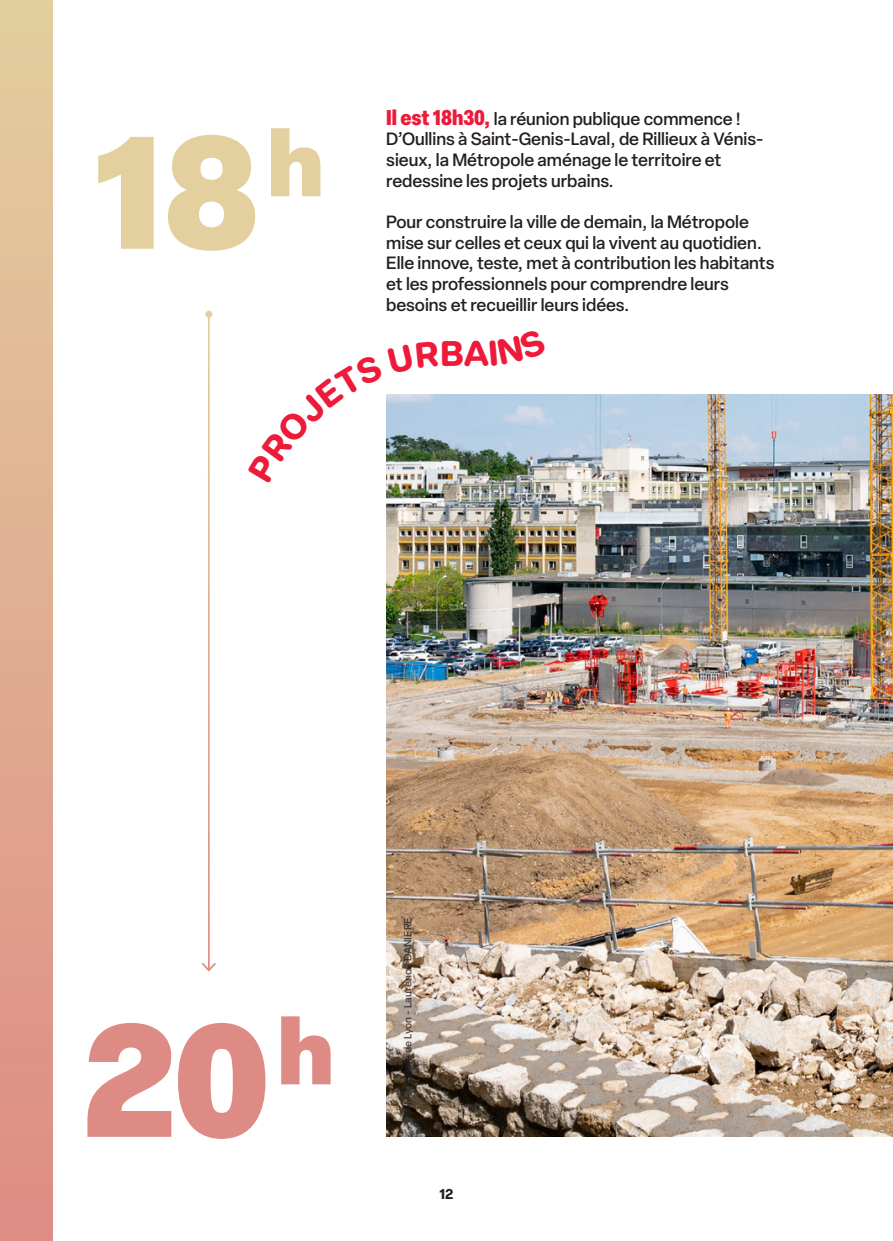
<style>
.page{position:relative;width:893px;height:1241px;background:#fff}
.page>*{position:absolute;margin:0;border:0;box-sizing:border-box;transform-origin:0 0}
.t1{font:900 157.5px "Elza";color:#e3d09e}
.t2{font:900 157.5px "Elza";color:#de8a85}
.t3{font:35px "Elza Round Variable Roman";color:#ed1a3a}
.Texte_courant_copie{font:500 17.5px/20.7px "Elza";color:#231f20}
.Textes_Horaires{font:500 17.5px/20.7px "Elza";color:#231f20}
.t4{font:700 14px "Elza";color:#231f20}
.t5{font:500 10.5px "Elza";letter-spacing:.01em;color:#231f20}
.s1{font-weight:900;font-stretch:condensed;font-size:21px;color:#ed1a3a}
</style>
<div class="page">
<img style="left:386px;top:394px;width:507px;height:742px">
<div style="left:0;top:0;width:52px;height:1240px;background:linear-gradient(to bottom,#e3cf9e,#de8c85)"></div>
<svg style="left:205px;top:310px;width:7px;height:7px"></svg>
<svg style="left:202px;top:960px;width:14px;height:12px"></svg>
<img style="left:386px;top:394px;width:53px;height:89px">
<p class="t1" style="left:94px;top:77px;width:231px">18 <sup>h</sup></p>
<p class="Textes_Horaires" style="left:386px;top:108px;width:379px"><span class="s1">Il est 18h30,</span> la réunion publique commence !<br>D’Oullins à Saint-Genis-Laval, de Rillieux à Vénis&shy;sieux, la Métropole aménage le territoire et redessine les projets urbains.</p>
<p class="Texte_courant_copie" style="left:386px;top:211px;width:390px">Pour construire la ville de demain, la Métropole mise sur celles et ceux qui la vivent au quotidien.<br>Elle innove, teste, met à contribution les habitants et les professionnels pour comprendre leurs besoins et recueillir leurs idées.</p>
<h2 class="t3" style="left:440px;top:330px;width:26px">B</h2>
<p class="t2" style="left:84px;top:965px;width:252px">20 <sup>h</sup></p>
<p class="t5" style="left:401px;top:1115px;width:200px;rotate:-90deg">© Métropole de Lyon - Laurence DANIERE</p>
<p class="t4" style="left:440px;top:1183px;width:15px">12</p>
</div>
